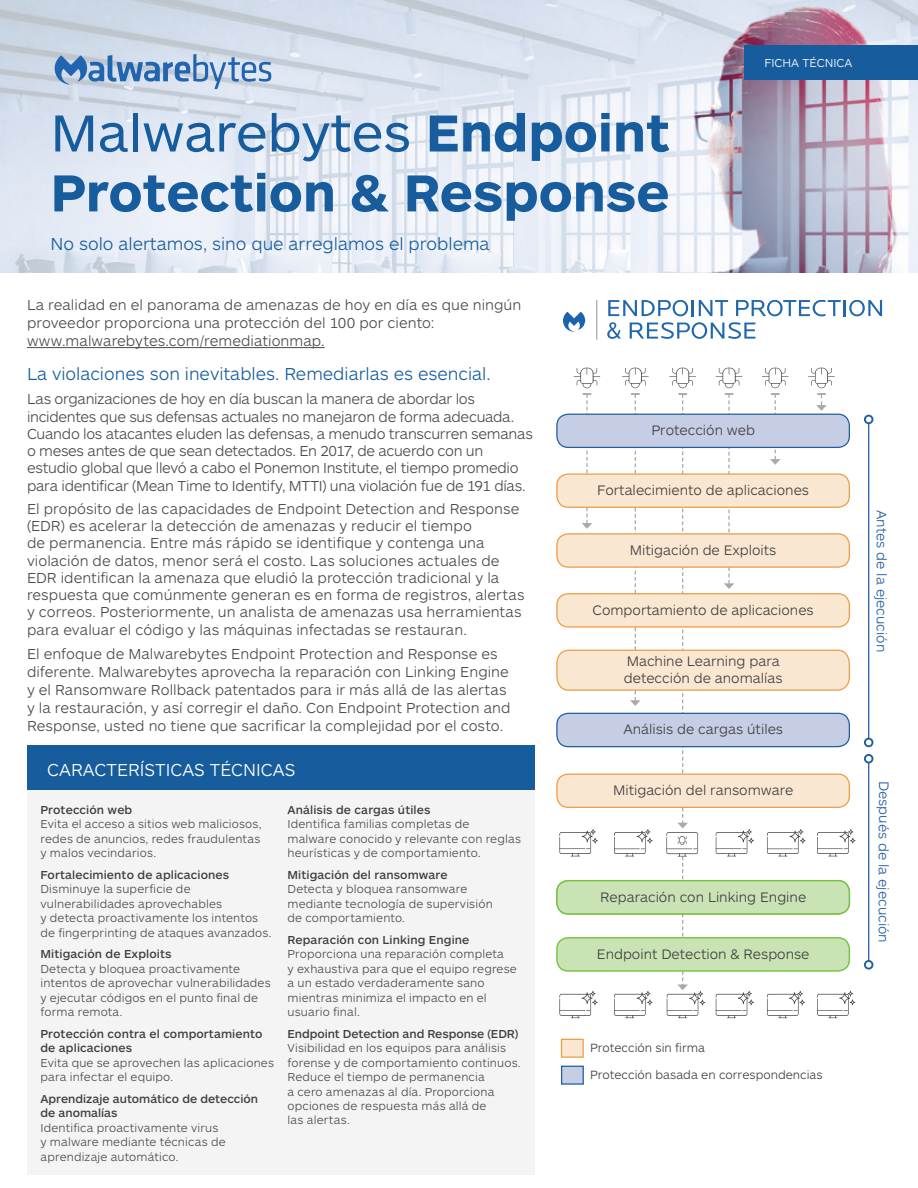
<style>
.page{position:relative;width:918px;height:1188px;background:#fff}
.page>*{position:absolute;margin:0;border:0;box-sizing:border-box;transform-origin:0 0}
.t1{font:700 54px/60px "ARS Maquette Pro";color:#175d9e}
.t2{font:300 18px "ARS Maquette Pro";color:#175d9e}
.t3{font:300 18px "ARS Maquette Pro";color:#fff}
.Body_Copy{font:300 15px/17.2px "ARS Maquette Pro";color:#484b4a}
.Body_Copy-2{font:300 15px/17.2px "ARS Maquette Pro";letter-spacing:-.02em;color:#484b4a}
.t4{font:300 14.25px/17.1px "ARS Maquette Pro";color:#3f3f3f}
.t5{font:300 14.25px "ARS Maquette Pro";letter-spacing:-.005em;color:#225e9f}
.t6{font:300 12.3px/27px "ARS Maquette Pro";color:#3f3f3f}
.Body_-_Sidebar{font:300 12px/14.4px "ARS Maquette Pro";letter-spacing:.015em;color:#484b4a}
.Sidebar_-_H2{font:500 12px/14.4px "ARS Maquette Pro";letter-spacing:.01em;color:#3e3e3e}
.t7{font:300 12px "ARS Maquette Pro";color:#fff}
.s1{font-weight:400}
</style>
<div class="page">
<img style="left:0;top:0;width:918px;height:272px">
<hr style="left:27px;top:347px;width:298px;height:1px;background:#484b4a">
<svg style="left:608px;top:300px;width:120px;height:16px"></svg>
<svg style="left:736px;top:300px;width:105px;height:16px"></svg>
<hr style="left:843px;top:300px;width:3px;height:16px;background:#2067ab">
<svg style="left:849px;top:300px;width:33px;height:16px"></svg>
<svg style="left:607px;top:322px;width:14px;height:17px"></svg>
<svg style="left:630px;top:322px;width:125px;height:17px"></svg>
<hr style="left:596px;top:300px;width:1px;height:40px;background:#b2b2b2">
<svg style="left:563px;top:312px;width:22px;height:20px"></svg>
<svg style="left:863px;top:414px;width:11px;height:556px"></svg>
<div style="left:561px;top:1066px;width:23px;height:19px;background:#c6cee5;border:1px solid #225e9f"></div>
<div style="left:561px;top:1039px;width:23px;height:19px;background:#fae7d2;border:1px solid #ec9d47"></div>
<svg style="left:556px;top:368px;width:299px;height:651px"></svg>
<div style="left:27px;top:745px;width:508px;height:48px;background:#175d9e"></div>
<div style="left:27px;top:791px;width:508px;height:384px;background:#f4f4f4"></div>
<div style="left:744px;top:45px;width:174px;height:35px;background:#175d9e"></div>
<svg style="left:55px;top:54px;width:216px;height:35px;background:#9bb6d6"></svg>
<h1 class="t1" style="left:51px;top:100px;width:621px"><span class="s1">Malwarebytes</span> Endpoint<br>Protection &amp; Response</h1>
<h2 class="t2" style="left:51px;top:232px;width:441px">No solo alertamos, sino que arreglamos el problema</h2>
<p class="t7" style="left:764px;top:55px;width:90px">FICHA TÉCNICA</p>
<p class="Body_Copy" style="left:27px;top:295px;width:496px;line-height:18px">La realidad en el panorama de amenazas de hoy en día es que ningún proveedor proporciona una protección del 100 por ciento: www.malwarebytes.com/remediationmap.</p>
<h2 class="t2" style="left:27px;top:362px;width:465px">La violaciones son inevitables. Remediarlas es esencial.</h2>
<p class="Body_Copy-2" style="left:27px;top:390px;width:508px">Las organizaciones de hoy en día buscan la manera de abordar los incidentes que sus defensas actuales no manejaron de forma adecuada.<br>Cuando los atacantes eluden las defensas, a menudo transcurren semanas o meses antes de que sean detectados. En 2017, de acuerdo con un estudio global que llevó a cabo el Ponemon Institute, el tiempo promedio para identificar (Mean Time to Identify, MTTI) una violación fue de 191 días.</p>
<p class="Body_Copy" style="left:27px;top:499px;width:499px">El propósito de las capacidades de Endpoint Detection and Response (EDR) es acelerar la detección de amenazas y reducir el tiempo<br>de permanencia. Entre más rápido se identifique y contenga una violación de datos, menor será el costo. Las soluciones actuales de EDR identifican la amenaza que eludió la protección tradicional y la respuesta que comúnmente generan es en forma de registros, alertas y correos. Posteriormente, un analista de amenazas usa herramientas para evaluar el código y las máquinas infectadas se restauran.</p>
<p class="Body_Copy" style="left:27px;top:644px;width:485px;line-height:18px">El enfoque de Malwarebytes Endpoint Protection and Response es diferente. Malwarebytes aprovecha la reparación con Linking Engine y el Ransomware Rollback patentados para ir más allá de las alertas y la restauración, y así corregir el daño. Con Endpoint Protection and Response, usted no tiene que sacrificar la complejidad por el costo.</p>
<p class="t3" style="left:47px;top:758px;width:250px">CARACTERÍSTICAS TÉCNICAS</p>
<p class="Sidebar_-_H2" style="left:40px;top:802px;width:93px">Protección web</p>
<p class="Body_-_Sidebar" style="left:40px;top:816px;width:223px;text-align:justify">Evita el acceso a sitios web maliciosos, redes de anuncios, redes fraudulentas y malos vecindarios.</p>
<p class="Sidebar_-_H2" style="left:40px;top:867px;width:190px">Fortalecimiento de aplicaciones</p>
<p class="Body_-_Sidebar" style="left:40px;top:881px;width:233px">Disminuye la superficie de vulnerabilidades aprovechables<br>y detecta proactivamente los intentos de fingerprinting de ataques avanzados.</p>
<p class="Sidebar_-_H2" style="left:40px;top:947px;width:133px">Mitigación de Exploits</p>
<p class="Body_-_Sidebar" style="left:40px;top:961px;width:232px">Detecta y bloquea proactivamente intentos de aprovechar vulnerabilidades y ejecutar códigos en el punto final de forma remota.</p>
<p class="Sidebar_-_H2" style="left:40px;top:1026px;width:224px">Protección contra el comportamiento de aplicaciones</p>
<p class="Body_-_Sidebar" style="left:40px;top:1055px;width:235px">Evita que se aprovechen las aplicaciones para infectar el equipo.</p>
<p class="Sidebar_-_H2" style="left:40px;top:1091px;width:219px">Aprendizaje automático de detección de anomalías</p>
<p class="Body_-_Sidebar" style="left:40px;top:1120px;width:187px">Identifica proactivamente virus y malware mediante técnicas de aprendizaje automático.</p>
<p class="Sidebar_-_H2" style="left:288px;top:802px;width:144px">Análisis de cargas útiles</p>
<p class="Body_-_Sidebar" style="left:288px;top:816px;width:235px">Identifica familias completas de malware conocido y relevante con reglas heurísticas y de comportamiento.</p>
<p class="Sidebar_-_H2" style="left:288px;top:867px;width:162px">Mitigación del ransomware</p>
<p class="Body_-_Sidebar" style="left:288px;top:881px;width:207px">Detecta y bloquea ransomware mediante tecnología de supervisión de comportamiento.</p>
<p class="Sidebar_-_H2" style="left:288px;top:932px;width:183px">Reparación con Linking Engine</p>
<p class="Body_-_Sidebar" style="left:288px;top:947px;width:231px">Proporciona una reparación completa<br>y exhaustiva para que el equipo regrese a un estado verdaderamente sano mientras minimiza el impacto en el usuario final.</p>
<p class="Sidebar_-_H2" style="left:288px;top:1026px;width:232px">Endpoint Detection and Response (EDR)</p>
<p class="Body_-_Sidebar" style="left:288px;top:1040px;width:235px">Visibilidad en los equipos para análisis forense y de comportamiento continuos.<br>Reduce el tiempo de permanencia<br>a cero amenazas al día. Proporciona opciones de respuesta más allá de<br>las alertas.</p>
<p class="t4" style="left:651px;top:421px;width:105px">Protección web</p>
<p class="t4" style="left:597px;top:481px;width:213px">Fortalecimiento de aplicaciones</p>
<p class="t4" style="left:630px;top:541px;width:148px">Mitigación de Exploits</p>
<p class="t4" style="left:593px;top:601px;width:223px">Comportamiento de aplicaciones</p>
<p class="t4" style="left:624px;top:652px;width:160px">Machine Learning para detección de anomalías</p>
<p class="t4" style="left:623px;top:720px;width:161px">Análisis de cargas útiles</p>
<p class="t4" style="left:613px;top:781px;width:182px">Mitigación del ransomware</p>
<p class="t4" style="left:600px;top:888px;width:207px">Reparación con Linking Engine</p>
<p class="t4" style="left:597px;top:945px;width:214px">Endpoint Detection &amp; Response</p>
<p class="t6" style="left:590px;top:1034px;width:234px">Protección sin firma<br>Protección basada en correspondencias</p>
<p class="t5" style="left:891px;top:510px;width:144px;rotate:90deg">Antes de la ejecución</p>
<p class="t5" style="left:893px;top:781px;width:163px;rotate:90deg">Después de la ejecución</p>
</div>
